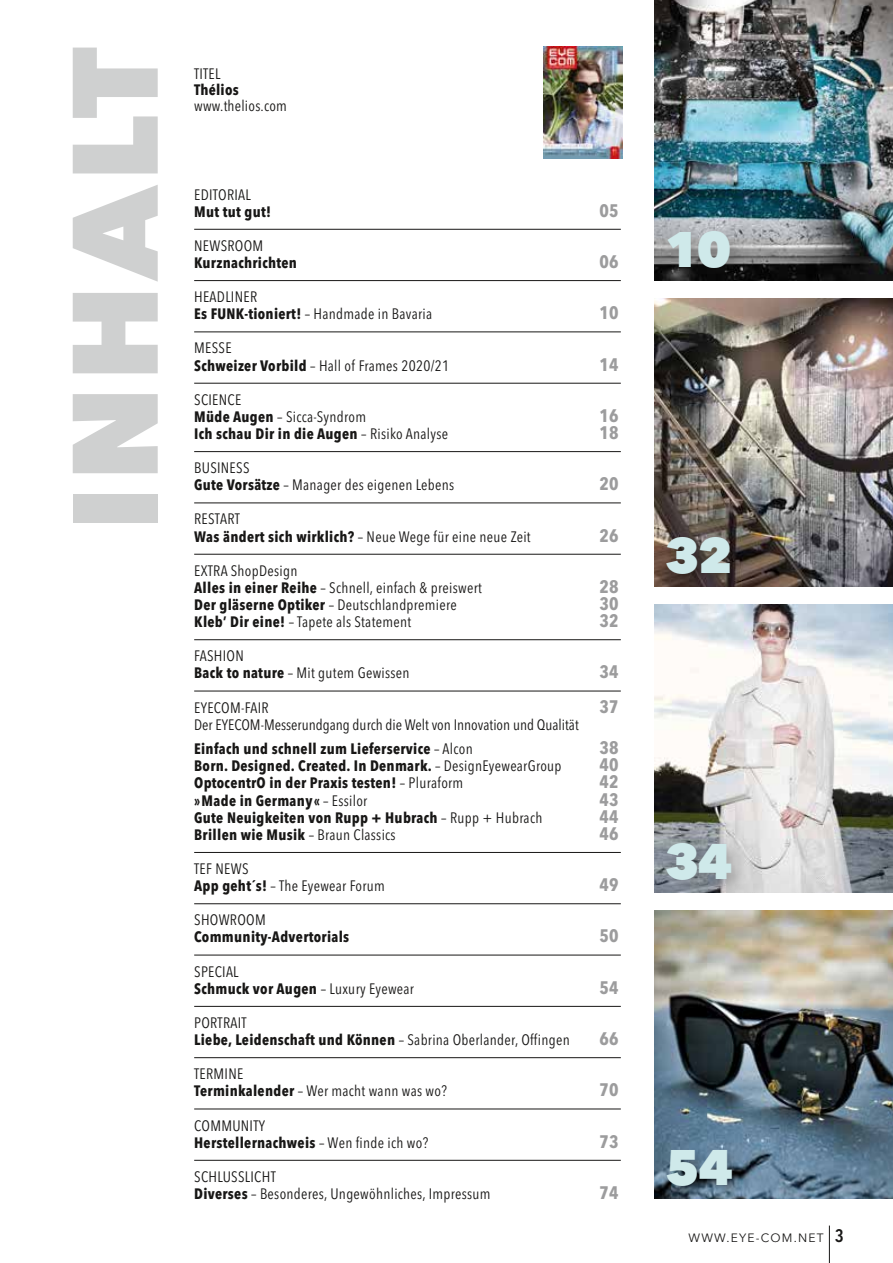
<style>
.page{position:relative;width:893px;height:1263px;background:#fff}
.page>*{position:absolute;margin:0;border:0;box-sizing:border-box;transform-origin:0 0}
.t1{font:800 120px "Avenir Next LT Pro";letter-spacing:.04em;color:#cfd0d0}
.t2{font:800 49.5px "Avenir Next LT Pro";letter-spacing:-.03em;color:#cfe9ea}
.t3{font:700 condensed 18px "Avenir Next LT Pro";letter-spacing:.02em;color:#9c9c9d}
.t4{font:condensed 15px/17.1px "Avenir Next LT Pro";letter-spacing:.02em;color:#181716}
.t5{font:700 condensed 15px "Avenir Next LT Pro";letter-spacing:.02em;color:#181716}
.t6{font:condensed 15px/24.6px "Avenir Next LT Pro";color:#181716}
.t7{font:12px "Avenir Next LT Pro";letter-spacing:.1em;color:#181716}
.s1{font-weight:700}
.s2{font-weight:400}
.s3{font-weight:600;font-stretch:condensed;font-size:18px}
</style>
<div class="page">
<img style="left:655px;top:911px;width:238px;height:288px">
<img style="left:655px;top:0;width:238px;height:281px">
<img style="left:655px;top:605px;width:238px;height:288px">
<hr style="left:194px;top:229px;width:427px;height:1px;background:#181716">
<hr style="left:194px;top:280px;width:427px;height:1px;background:#181716">
<hr style="left:194px;top:332px;width:427px;height:1px;background:#181716">
<hr style="left:194px;top:383px;width:427px;height:1px;background:#181716">
<hr style="left:194px;top:451px;width:427px;height:1px;background:#181716">
<hr style="left:194px;top:503px;width:427px;height:1px;background:#181716">
<hr style="left:194px;top:554px;width:427px;height:1px;background:#181716">
<hr style="left:194px;top:639px;width:427px;height:1px;background:#181716">
<hr style="left:194px;top:691px;width:427px;height:1px;background:#181716">
<hr style="left:194px;top:852px;width:427px;height:1px;background:#181716">
<hr style="left:194px;top:903px;width:427px;height:1px;background:#181716">
<hr style="left:194px;top:955px;width:427px;height:1px;background:#181716">
<hr style="left:194px;top:1006px;width:427px;height:1px;background:#181716">
<hr style="left:194px;top:1057px;width:427px;height:1px;background:#181716">
<hr style="left:194px;top:1109px;width:427px;height:1px;background:#181716">
<hr style="left:194px;top:1160px;width:427px;height:1px;background:#181716">
<img style="left:655px;top:299px;width:238px;height:288px">
<div style="left:665px;top:228px;width:80px;height:55px;background:#181716;opacity:.15"></div>
<div style="left:664px;top:840px;width:83px;height:55px;background:#181716;opacity:.2"></div>
<div style="left:664px;top:534px;width:81px;height:55px;background:#181716;opacity:.3"></div>
<div style="left:664px;top:1147px;width:83px;height:54px;background:#181716;opacity:.3"></div>
<img style="left:543px;top:47px;width:79px;height:111px">
<hr style="left:829px;top:1225px;width:1px;height:38px;background:#181716">
<h1 class="t1" style="left:41px;top:530px;width:485px;rotate:-90deg">INHALT</h1>
<p class="t4" style="left:194px;top:65px;width:28px">TITEL</p>
<p class="t5" style="left:194px;top:80px;width:46px">Thélios</p>
<p class="t4" style="left:194px;top:97px;width:94px">www.thelios.com</p>
<p class="t4" style="left:194px;top:186px;width:58px">EDITORIAL</p>
<p class="t5" style="left:194px;top:202px;width:78px">Mut tut gut!</p>
<p class="t3" style="left:599px;top:199px;width:21px">05</p>
<p class="t4" style="left:194px;top:237px;width:71px">NEWSROOM</p>
<p class="t5" style="left:194px;top:253px;width:104px">Kurznachrichten</p>
<p class="t3" style="left:599px;top:251px;width:21px">06</p>
<p class="t4" style="left:194px;top:288px;width:240px">HEADLINER<br><span class="s1">Es FUNK-tioniert!</span> – Handmade in Bavaria</p>
<p class="t3" style="left:599px;top:302px;width:21px">10</p>
<p class="t4" style="left:194px;top:340px;width:257px">MESSE<br><span class="s1">Schweizer Vorbild</span> – Hall of Frames 2020/21</p>
<p class="t3" style="left:599px;top:353px;width:21px">14</p>
<p class="t4" style="left:194px;top:391px;width:173px">SCIENCE<br><span class="s1">Müde Augen</span> – Sicca-Syndrom</p>
<p class="t3" style="left:599px;top:404px;width:21px">16</p>
<p class="t5" style="left:194px;top:424px;width:255px">Ich schau Dir in die Augen <span class="s2">– Risiko Analyse</span></p>
<p class="t3" style="left:599px;top:422px;width:21px">18</p>
<p class="t4" style="left:194px;top:459px;width:262px">BUSINESS<br><span class="s1">Gute Vorsätze</span> – Manager des eigenen Lebens</p>
<p class="t3" style="left:599px;top:473px;width:21px">20</p>
<p class="t4" style="left:194px;top:511px;width:338px">RESTART<br><span class="s1">Was ändert sich wirklich?</span> – Neue Wege für eine neue Zeit</p>
<p class="t3" style="left:599px;top:524px;width:21px">26</p>
<p class="t4" style="left:194px;top:562px;width:289px">EXTRA ShopDesign<br><span class="s1">Alles in einer Reihe</span> – Schnell, einfach &amp; preiswert</p>
<p class="t3" style="left:599px;top:575px;width:21px">28</p>
<p class="t4" style="left:194px;top:596px;width:264px"><span class="s1">Der gläserne Optiker</span> – Deutschlandpremiere</p>
<p class="t3" style="left:599px;top:593px;width:21px">30</p>
<p class="t4" style="left:194px;top:613px;width:218px"><span class="s1">Kleb’ Dir eine!</span> – Tapete als Statement</p>
<p class="t3" style="left:599px;top:610px;width:21px">32</p>
<p class="t4" style="left:194px;top:647px;width:217px">FASHION<br><span class="s1">Back to nature</span> – Mit gutem Gewissen</p>
<p class="t3" style="left:599px;top:661px;width:21px">34</p>
<p class="t4" style="left:194px;top:699px;width:76px">EYECOM-FAIR</p>
<p class="t3" style="left:599px;top:695px;width:21px">37</p>
<p class="t6" style="left:194px;top:712px;width:386px">Der EYECOM-Messerundgang durch die Welt von Innovation und Qualität<br><span class="s1">Einfach und schnell zum Lieferservice</span> – Alcon</p>
<p class="t3" style="left:599px;top:737px;width:21px">38</p>
<p class="t5" style="left:194px;top:757px;width:369px">Born. Designed. Created. In Denmark. <span class="s2">– DesignEyewearGroup</span></p>
<p class="t3" style="left:599px;top:754px;width:21px">40</p>
<p class="t5" style="left:194px;top:774px;width:271px">OptocentrO in der Praxis testen! <span class="s2">– Pluraform</span></p>
<p class="t3" style="left:599px;top:771px;width:21px">42</p>
<p class="t5" style="left:194px;top:791px;width:175px">»Made in Germany« <span class="s2">– Essilor</span></p>
<p class="t3" style="left:599px;top:788px;width:21px">43</p>
<p class="t5" style="left:194px;top:808px;width:350px">Gute Neuigkeiten von Rupp + Hubrach <span class="s2">– Rupp + Hubrach</span></p>
<p class="t3" style="left:599px;top:805px;width:21px">44</p>
<p class="t5" style="left:194px;top:825px;width:203px">Brillen wie Musik <span class="s2">– Braun Classics</span></p>
<p class="t3" style="left:599px;top:822px;width:21px">46</p>
<p class="t4" style="left:194px;top:860px;width:192px">TEF NEWS<br><span class="s1">App geht´s!</span> – The Eyewear Forum</p>
<p class="t3" style="left:599px;top:874px;width:21px">49</p>
<p class="t4" style="left:194px;top:911px;width:73px">SHOWROOM</p>
<p class="t5" style="left:194px;top:928px;width:157px">Community-Advertorials</p>
<p class="t3" style="left:599px;top:925px;width:21px">50</p>
<p class="t4" style="left:194px;top:963px;width:221px">SPECIAL<br><span class="s1">Schmuck vor Augen</span> – Luxury Eyewear</p>
<p class="t3" style="left:599px;top:976px;width:21px">54</p>
<p class="t4" style="left:194px;top:1014px;width:377px">PORTRAIT<br><span class="s1">Liebe, Leidenschaft und Können</span> – Sabrina Oberlander, Offingen</p>
<p class="t4" style="left:194px;top:1065px;width:254px">TERMINE<br><span class="s1">Terminkalender</span> – Wer macht wann was wo?</p>
<p class="t4" style="left:194px;top:1117px;width:236px">COMMUNITY<br><span class="s1">Herstellernachweis</span> – Wen finde ich wo?</p>
<p class="t4" style="left:194px;top:1168px;width:298px">SCHLUSSLICHT<br><span class="s1">Diverses</span> – Besonderes, Ungewöhnliches, Impressum</p>
<p class="t3" style="left:599px;top:1028px;width:21px">66</p>
<p class="t3" style="left:599px;top:1079px;width:21px">70</p>
<p class="t3" style="left:599px;top:1130px;width:21px">73</p>
<p class="t3" style="left:599px;top:1181px;width:21px">74</p>
<h2 class="t2" style="left:665px;top:219px;width:68px">10</h2>
<h2 class="t2" style="left:665px;top:525px;width:70px">32</h2>
<h2 class="t2" style="left:665px;top:831px;width:69px">34</h2>
<h2 class="t2" style="left:665px;top:1137px;width:70px">54</h2>
<p class="t7" style="left:689px;top:1230px;width:157px">WWW.EYE-COM.NET <span class="s3">3</span></p>
</div>
